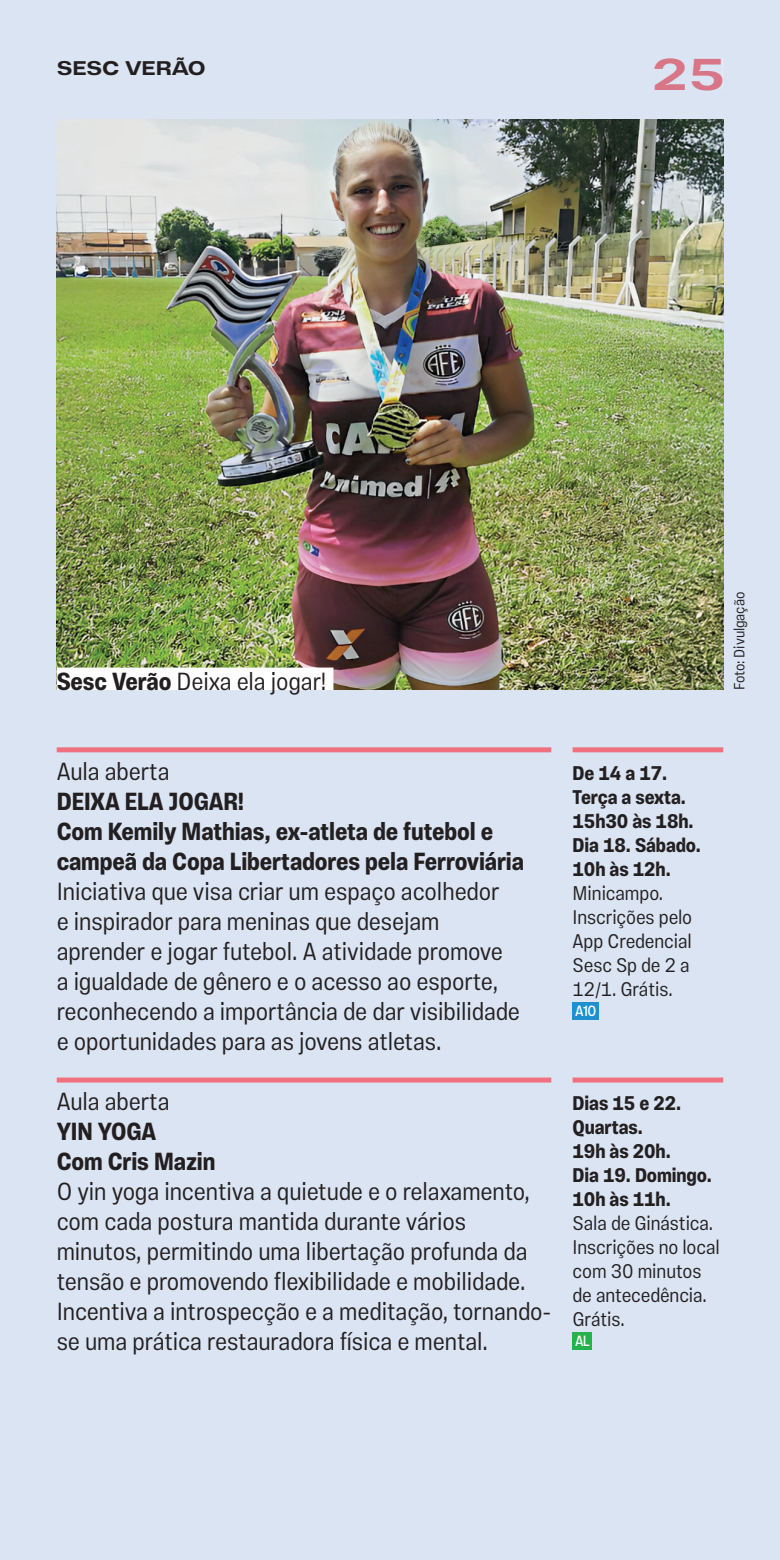
<style>
.page{position:relative;width:780px;height:1560px;background:#fff}
.page>*{position:absolute;margin:0;border:0;box-sizing:border-box;transform-origin:0 0}
.t1{font:700 45px "Vinila Extended";color:#f1707d}
.t2{font:300 25px/30px "Vinila Condensed";letter-spacing:-.005em;color:#231f20}
.t3{font:700 25px/30px "Vinila Condensed";letter-spacing:-.005em;color:#231f20}
.t4{font:300 20px/24px "Vinila Condensed";letter-spacing:-.005em;color:#231f20}
.t5{font:700 20px/24px "Vinila Condensed";letter-spacing:-.005em;color:#231f20}
.t6{font:700 20px "Vinila Extended";letter-spacing:-.005em;color:#231f20}
.t7{font:300 15px "Vinila Condensed";letter-spacing:-.005em;color:#231f20}
.t8{font:15px "Vinila Condensed";color:#fff}
.s1{font-weight:700}
</style>
<div class="page">
<div style="left:0;top:0;width:780px;height:1559px;background:#dae4f2"></div>
<div style="left:654px;top:58px;width:68px;height:32px;background:#dae4f2"></div>
<div style="left:57px;top:747px;width:494px;height:5px;background:#f1707d"></div>
<div style="left:57px;top:1077px;width:494px;height:5px;background:#f1707d"></div>
<div style="left:572px;top:747px;width:151px;height:5px;background:#f1707d"></div>
<div style="left:572px;top:1002px;width:27px;height:18px;background:#1d90d0"></div>
<div style="left:572px;top:1077px;width:151px;height:5px;background:#f1707d"></div>
<div style="left:572px;top:1332px;width:20px;height:18px;background:#23b24b"></div>
<img style="left:57px;top:120px;width:666px;height:570px">
<div style="left:57px;top:667px;width:276px;height:23px;background:#fff"></div>
<p class="t6" style="left:57px;top:56px;width:150px">SESC VERÃO</p>
<h1 class="t1" style="left:651px;top:47px;width:75px">25</h1>
<p class="t2" style="left:57px;top:666px;width:271px"><span class="s1">Sesc Verão</span> Deixa ela jogar!</p>
<p class="t7" style="left:730px;top:690px;width:100px;rotate:-90deg">Foto: Divulgação</p>
<p class="t2" style="left:57px;top:756px;width:114px">Aula aberta</p>
<p class="t3" style="left:57px;top:786px;width:469px">DEIXA ELA JOGAR!<br>Com Kemily Mathias, ex-atleta de futebol e campeã da Copa Libertadores pela Ferroviária</p>
<p class="t2" style="left:57px;top:876px;width:464px">Iniciativa que visa criar um espaço acolhedor<br>e inspirador para meninas que desejam aprender e jogar futebol. A atividade promove a igualdade de gênero e o acesso ao esporte, reconhecendo a importância de dar visibilidade e oportunidades para as jovens atletas.</p>
<p class="t2" style="left:57px;top:1086px;width:114px">Aula aberta</p>
<p class="t3" style="left:57px;top:1116px;width:160px">YIN YOGA<br>Com Cris Mazin</p>
<p class="t2" style="left:57px;top:1176px;width:496px">O yin yoga incentiva a quietude e o relaxamento, com cada postura mantida durante vários minutos, permitindo uma libertação profunda da tensão e promovendo flexibilidade e mobilidade.<br>Incentiva a introspecção e a meditação, tornando&shy;se uma prática restauradora física e mental.</p>
<p class="t5" style="left:572px;top:761px;width:130px">De 14 a 17.<br>Terça a sexta.<br>15h30 às 18h.<br>Dia 18. Sábado.<br>10h às 12h.</p>
<p class="t4" style="left:572px;top:880px;width:121px">Minicampo.<br>Inscrições pelo<br>App Credencial<br>Sesc Sp de 2 a<br>12/1. Grátis.</p>
<p class="t8" style="left:575px;top:1002px;width:23px">A10</p>
<p class="t5" style="left:572px;top:1091px;width:141px">Dias 15 e 22.<br>Quartas.<br>19h às 20h.<br>Dia 19. Domingo.<br>10h às 11h.</p>
<p class="t4" style="left:572px;top:1210px;width:149px">Sala de Ginástica.<br>Inscrições no local com 30 minutos de antecedência.<br>Grátis.</p>
<p class="t8" style="left:575px;top:1332px;width:16px">AL</p>
</div>
